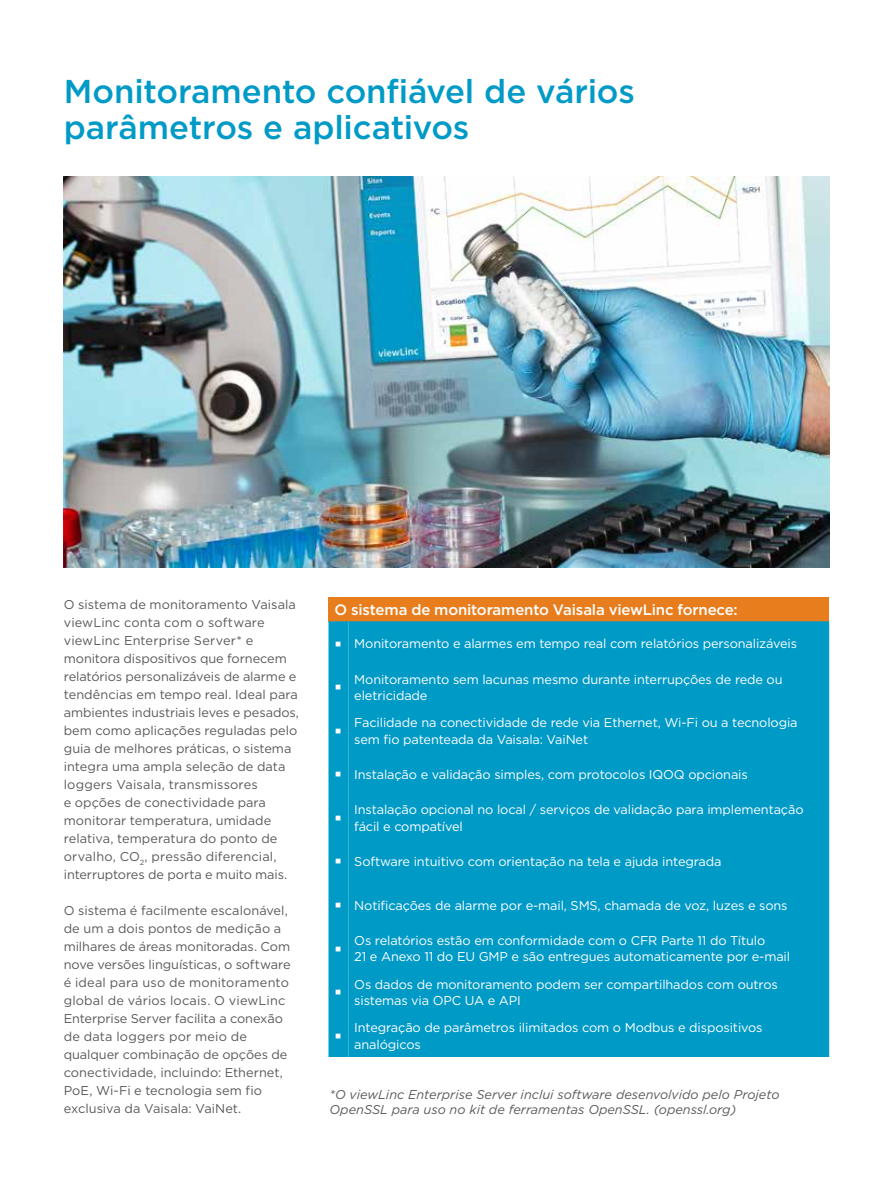
<style>
.page{position:relative;width:893px;height:1191px;background:#fff}
.page>*{position:absolute;margin:0;border:0;box-sizing:border-box;transform-origin:0 0}
.t1{font:500 33px/36px "Gotham";letter-spacing:-.005em;color:#009ac7}
.t2{font:900 21px "Arial";color:#fff}
.t3{font:500 15px "Gotham";letter-spacing:-.015em;color:#fff}
.t4{font:12.75px/18px "Gotham";color:#58595b}
.t5{font:12.75px/16.5px "Gotham";letter-spacing:-.01em;color:#fff}
.t6{font:italic 12.75px/15px "Gotham";color:#58595b}
.s1{font-family:"Arial";font-weight:900;font-size:21px}
</style>
<div class="page">
<img style="left:64px;top:176px;width:765px;height:392px">
<div style="left:328px;top:597px;width:501px;height:24px;background:#e87d1e"></div>
<svg style="left:328px;top:621px;width:20px;height:436px;background:#0c9ec9"></svg>
<div style="left:348px;top:621px;width:481px;height:436px;background:#009ac7"></div>
<h1 class="t1" style="left:64px;top:73px;width:572px">Monitoramento confiável de vários parâmetros e aplicativos</h1>
<p class="t4" style="left:64px;top:595px;width:237px">O sistema de monitoramento Vaisala viewLinc conta com o software viewLinc Enterprise Server* e monitora dispositivos que fornecem relatórios personalizáveis de alarme e tendências em tempo real. Ideal para ambientes industriais leves e pesados, bem como aplicações reguladas pelo guia de melhores práticas, o sistema integra uma ampla seleção de data loggers Vaisala, transmissores<br>e opções de conectividade para monitorar temperatura, umidade relativa, temperatura do ponto de orvalho, CO<sub>2</sub>, pressão diferencial, interruptores de porta e muito mais.</p>
<p class="t4" style="left:64px;top:901px;width:228px">O sistema é facilmente escalonável, de um a dois pontos de medição a milhares de áreas monitoradas. Com nove versões linguísticas, o software é ideal para uso de monitoramento global de vários locais. O viewLinc Enterprise Server facilita a conexão de data loggers por meio de qualquer combinação de opções de conectividade, incluindo: Ethernet, PoE, Wi-Fi e tecnologia sem fio exclusiva da Vaisala: VaiNet.</p>
<p class="t3" style="left:334px;top:600px;width:405px">O sistema de monitoramento Vaisala viewLinc fornece:</p>
<p class="t5" style="left:334px;top:635px;width:464px"><span class="s1">▪</span> Monitoramento e alarmes em tempo real com relatórios personalizáveis</p>
<h2 class="t2" style="left:334px;top:671px;width:9px">▪</h2>
<p class="t5" style="left:354px;top:670px;width:430px">Monitoramento sem lacunas mesmo durante interrupções de rede ou eletricidade</p>
<h2 class="t2" style="left:334px;top:715px;width:9px">▪</h2>
<p class="t5" style="left:354px;top:714px;width:445px">Facilidade na conectividade de rede via Ethernet, Wi-Fi ou a tecnologia sem fio patenteada da Vaisala: VaiNet</p>
<p class="t5" style="left:334px;top:766px;width:415px"><span class="s1">▪</span> Instalação e validação simples, com protocolos IQOQ opcionais</p>
<h2 class="t2" style="left:334px;top:802px;width:9px">▪</h2>
<p class="t5" style="left:354px;top:801px;width:451px">Instalação opcional no local / serviços de validação para implementação fácil e compatível</p>
<p class="t5" style="left:334px;top:853px;width:388px"><span class="s1">▪</span> Software intuitivo com orientação na tela e ajuda integrada</p>
<p class="t5" style="left:334px;top:896px;width:455px"><span class="s1">▪</span> Notificações de alarme por e-mail, SMS, chamada de voz, luzes e sons</p>
<h2 class="t2" style="left:334px;top:933px;width:9px">▪</h2>
<p class="t5" style="left:354px;top:932px;width:437px">Os relatórios estão em conformidade com o CFR Parte 11 do Título<br>21 e Anexo 11 do EU GMP e são entregues automaticamente por e-mail</p>
<h2 class="t2" style="left:334px;top:976px;width:9px">▪</h2>
<p class="t5" style="left:354px;top:975px;width:425px">Os dados de monitoramento podem ser compartilhados com outros sistemas via OPC UA e API</p>
<h2 class="t2" style="left:334px;top:1020px;width:9px">▪</h2>
<p class="t5" style="left:354px;top:1019px;width:410px">Integração de parâmetros ilimitados com o Modbus e dispositivos analógicos</p>
<p class="t6" style="left:330px;top:1086px;width:451px">*O viewLinc Enterprise Server inclui software desenvolvido pelo Projeto<br>OpenSSL para uso no kit de ferramentas OpenSSL. (openssl.org)</p>
</div>
